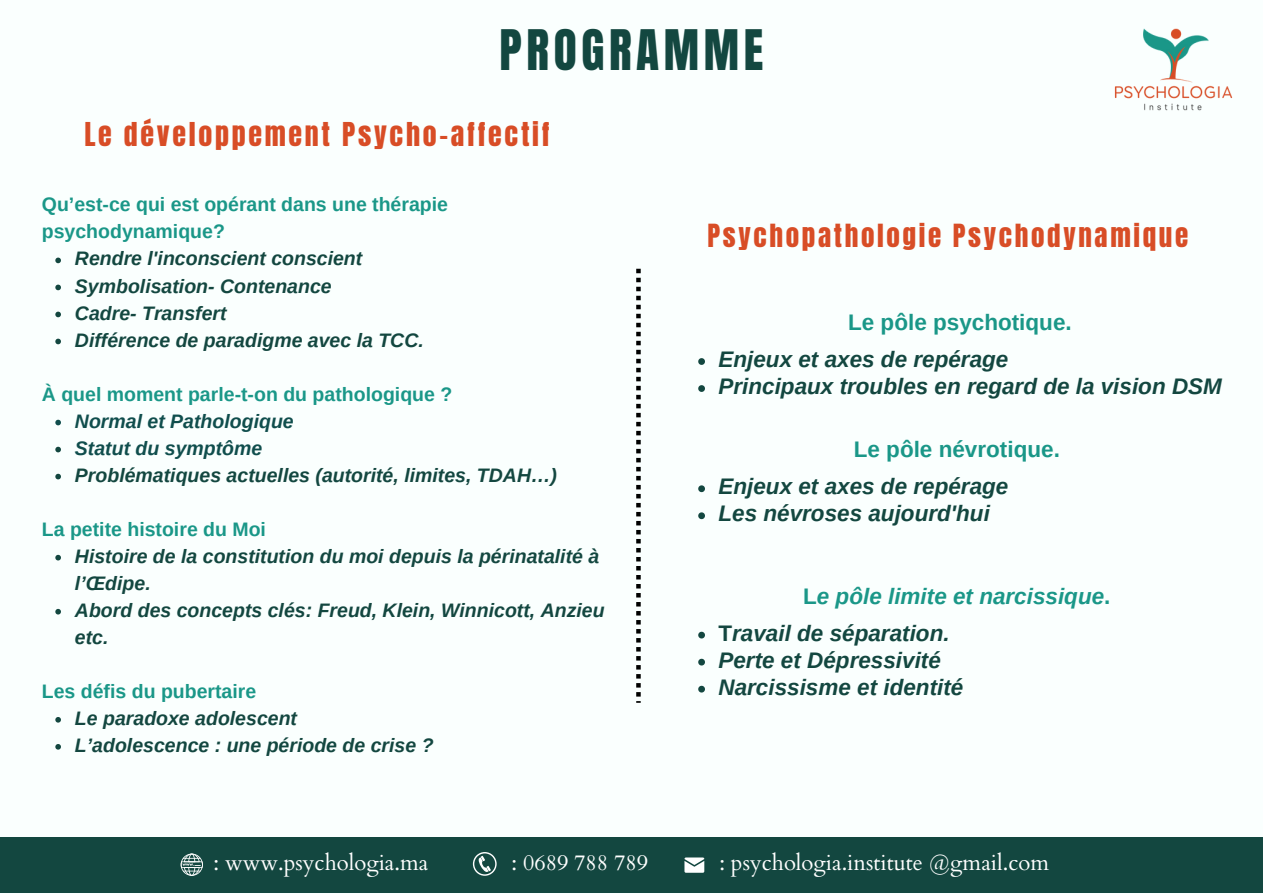
<style>
.page{position:relative;width:1263px;height:894px;background:#fff}
.page>*{position:absolute;margin:0;border:0;box-sizing:border-box;transform-origin:0 0}
.t1{font:47.4px "Anton";letter-spacing:.095em;color:#134740}
.t2{font:27.9px "Anton";letter-spacing:.095em;color:#d84d26}
.t3{font:27.15px "Anton";letter-spacing:.095em;color:#d84d26}
.t4{font:italic 700 22.5px "Arimo";color:#134740}
.t5{font:700 22.5px "Arimo";color:#1a9788}
.t6{font:italic 700 22.5px "Arimo";color:#1a9788}
.t7{font:22.05px "Cardo";color:#fff}
.t8{font:italic 700 19.5px/27px "Arimo";color:#134740}
.t9{font:700 19.5px/27px "Arimo";color:#1a9788}
.t10{font:italic 700 19.5px "Arimo";color:#104e4d}
.s1{font-style:normal}
</style>
<div class="page">
<div style="left:0;top:0;width:1263px;height:893px;background:#fafffe"></div>
<div style="left:0;top:837px;width:1263px;height:55px;background:#134740"></div>
<svg style="left:684px;top:857px;width:20px;height:15px"></svg>
<svg style="left:473px;top:852px;width:23px;height:23px"></svg>
<svg style="left:181px;top:853px;width:22px;height:22px"></svg>
<img style="left:1114px;top:28px;width:119px;height:83px">
<svg style="left:55px;top:257px;width:6px;height:6px"></svg>
<svg style="left:55px;top:284px;width:6px;height:6px"></svg>
<svg style="left:55px;top:311px;width:6px;height:6px"></svg>
<svg style="left:55px;top:338px;width:6px;height:6px"></svg>
<svg style="left:55px;top:419px;width:6px;height:6px"></svg>
<svg style="left:55px;top:446px;width:6px;height:6px"></svg>
<svg style="left:55px;top:473px;width:6px;height:6px"></svg>
<svg style="left:55px;top:554px;width:6px;height:6px"></svg>
<svg style="left:55px;top:608px;width:6px;height:6px"></svg>
<svg style="left:55px;top:717px;width:6px;height:5px"></svg>
<svg style="left:55px;top:744px;width:6px;height:5px"></svg>
<svg style="left:698px;top:358px;width:7px;height:7px"></svg>
<svg style="left:698px;top:385px;width:7px;height:7px"></svg>
<svg style="left:698px;top:485px;width:7px;height:7px"></svg>
<svg style="left:698px;top:512px;width:7px;height:7px"></svg>
<svg style="left:698px;top:631px;width:7px;height:7px"></svg>
<svg style="left:698px;top:658px;width:7px;height:7px"></svg>
<svg style="left:698px;top:685px;width:7px;height:7px"></svg>
<svg style="left:636px;top:269px;width:5px;height:433px"></svg>
<h2 class="t1" style="left:499px;top:16px;width:265px">PROGRAMME</h2>
<p class="t2" style="left:84px;top:115px;width:467px">Le développement Psycho-affectif</p>
<h5 class="t9" style="left:42px;top:191px;width:408px">Qu’est-ce qui est opérant dans une thérapie psychodynamique?</h5>
<p class="t8" style="left:75px;top:245px;width:289px">Rendre l'inconscient conscient</p>
<p class="t8" style="left:75px;top:272px;width:258px">Symbolisation- Contenance</p>
<p class="t8" style="left:75px;top:299px;width:153px">Cadre- Transfert</p>
<p class="t8" style="left:75px;top:326px;width:350px">Différence de paradigme avec la TCC.</p>
<h5 class="t9" style="left:42px;top:380px;width:412px">À quel moment parle-t-on du pathologique ?</h5>
<p class="t10" style="left:75px;top:410px;width:220px">Normal et Pathologique</p>
<p class="t10" style="left:75px;top:437px;width:189px">Statut du symptôme</p>
<p class="t8" style="left:75px;top:461px;width:484px">Problématiques actuelles (autorité, limites, TDAH…)</p>
<h5 class="t9" style="left:42px;top:515px;width:226px">La petite histoire du Moi</h5>
<p class="t8" style="left:75px;top:542px;width:526px">Histoire de la constitution du moi depuis la périnatalité à l’Œdipe.</p>
<p class="t8" style="left:75px;top:596px;width:531px">Abord des concepts clés: Freud, Klein, Winnicott, Anzieu etc.</p>
<h5 class="t9" style="left:42px;top:677px;width:216px">Les défis du pubertaire</h5>
<p class="t8" style="left:75px;top:704px;width:224px">Le paradoxe adolescent</p>
<p class="t8" style="left:75px;top:731px;width:360px">L’adolescence : une période de crise ?</p>
<h4 class="t3" style="left:707px;top:216px;width:482px">Psychopathologie Psychodynamique</h4>
<h3 class="t5" style="left:848px;top:309px;width:225px">Le pôle psychotique.</h3>
<p class="t4" style="left:718px;top:346px;width:291px">Enjeux et axes de repérage</p>
<p class="t4" style="left:718px;top:373px;width:505px">Principaux troubles en regard de la vision DSM</p>
<h3 class="t5" style="left:854px;top:436px;width:208px">Le pôle névrotique.</h3>
<p class="t4" style="left:718px;top:474px;width:291px">Enjeux et axes de repérage</p>
<p class="t4" style="left:718px;top:501px;width:273px">Les névroses aujourd'hui</p>
<h3 class="t6" style="left:803px;top:583px;width:309px"><span class="s1">L</span>e pôle limite et narcissique<span class="s1">.</span></h3>
<p class="t4" style="left:718px;top:620px;width:233px"><span class="s1">T</span>ravail de séparation.</p>
<p class="t4" style="left:718px;top:647px;width:224px">Perte et Dépressivité</p>
<p class="t4" style="left:718px;top:674px;width:246px">Narcissisme et identité</p>
<h1 class="t7" style="left:213px;top:848px;width:216px">: www.psychologia.ma</h1>
<h1 class="t7" style="left:511px;top:848px;width:138px">: 0689 788 789</h1>
<h1 class="t7" style="left:719px;top:848px;width:331px">: psychologia.institute @gmail.com</h1>
</div>
